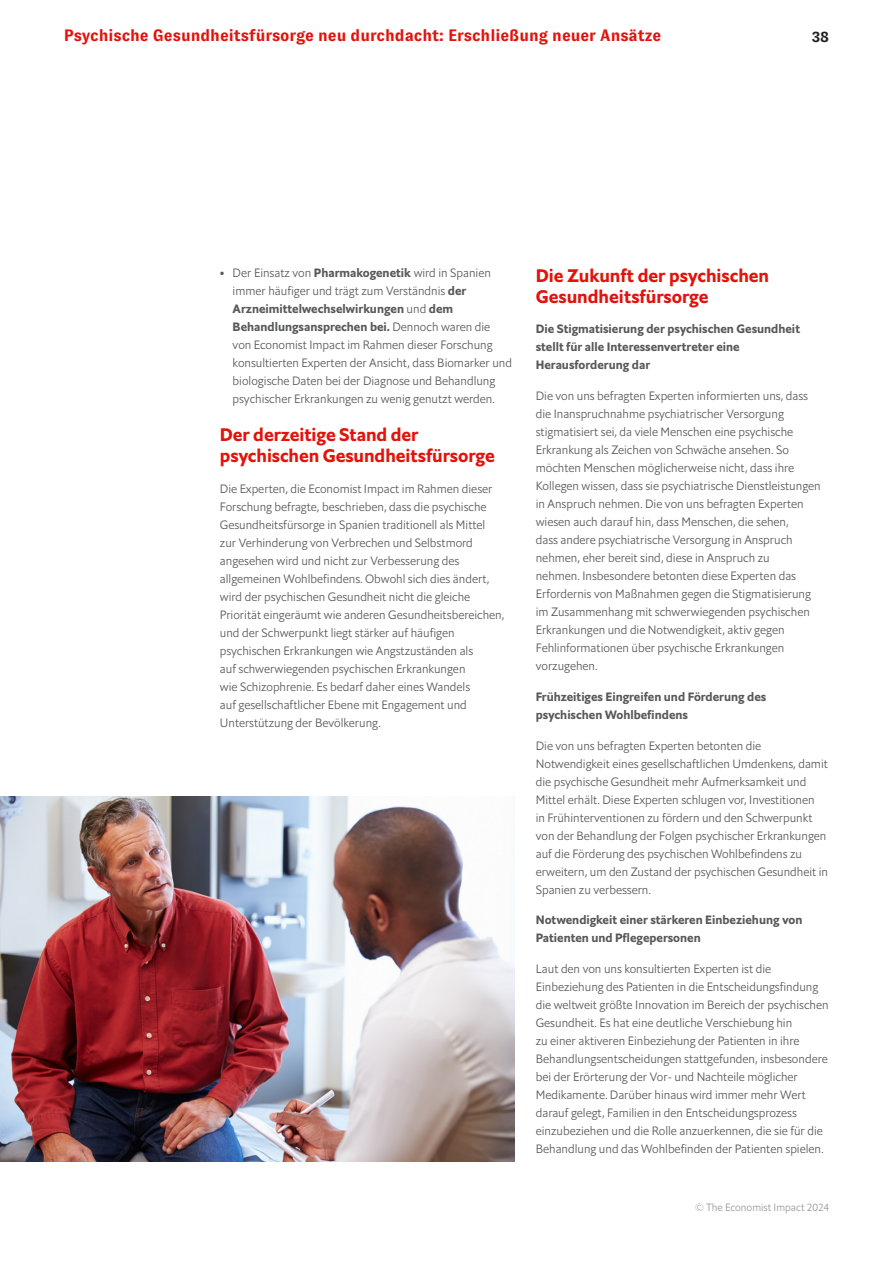
<style>
.page{position:relative;width:893px;height:1263px;background:#fff}
.page>*{position:absolute;margin:0;border:0;box-sizing:border-box;transform-origin:0 0}
._2__Page_subheader{font:18px/21px "Econ Sans Bol";color:#e3120b}
._4__Body_text{font:18px/21px "Econ Sans Bol";color:#e3120b}
.t1{font:700 16.5px "GT Zirkon";color:#e3120b}
.t2{font:700 15px "GT Zirkon";color:#231f20}
._4__Body_text-2{font:12px/18px "Econ Sans Lig";color:#57585a}
._4__Body_text-3{font:12px/18px "Econ Sans Bol";color:#57585a}
.t3{font:10.5px "Econ Sans Lig";color:#939598}
.s1{font-size:14.25px}
.s2{font-family:"Econ Sans Bol"}
</style>
<div class="page">
<img style="left:0;top:797px;width:514px;height:364px">
<h2 class="t1" style="left:64px;top:27px;width:599px">Psychische Gesundheitsfürsorge neu durchdacht: Erschließung neuer Ansätze</h2>
<p class="t2" style="left:812px;top:28px;width:19px">38</p>
<p class="_4__Body_text-2" style="left:233px;top:264px;width:281px;text-indent:-13px"><span class="s1">•</span> Der Einsatz von <span class="s2">Pharmakogenetik</span> wird in Spanien immer häufiger und trägt zum Verständnis <span class="s2">der Arzneimittelwechselwirkungen</span> und <span class="s2">dem Behandlungsansprechen bei.</span> Dennoch waren die<br>von Economist Impact im Rahmen dieser Forschung konsultierten Experten der Ansicht, dass Biomarker und biologische Daten bei der Diagnose und Behandlung psychischer Erkrankungen zu wenig genutzt werden.</p>
<p class="_2__Page_subheader" style="left:220px;top:424px;width:276px">Der derzeitige Stand der psychischen Gesundheitsfürsorge</p>
<p class="_4__Body_text-2" style="left:220px;top:480px;width:286px">Die Experten, die Economist Impact im Rahmen dieser Forschung befragte, beschrieben, dass die psychische Gesundheitsfürsorge in Spanien traditionell als Mittel zur Verhinderung von Verbrechen und Selbstmord angesehen wird und nicht zur Verbesserung des allgemeinen Wohlbefindens. Obwohl sich dies ändert, wird der psychischen Gesundheit nicht die gleiche Priorität eingeräumt wie anderen Gesundheitsbereichen, und der Schwerpunkt liegt stärker auf häufigen psychischen Erkrankungen wie Angstzuständen als<br>auf schwerwiegenden psychischen Erkrankungen<br>wie Schizophrenie. Es bedarf daher eines Wandels<br>auf gesellschaftlicher Ebene mit Engagement und Unterstützung der Bevölkerung.</p>
<p class="_4__Body_text" style="left:536px;top:265px;width:235px">Die Zukunft der psychischen<br>Gesundheitsfürsorge</p>
<p class="_4__Body_text-3" style="left:536px;top:320px;width:266px">Die Stigmatisierung der psychischen Gesundheit stellt für alle Interessenvertreter eine<br>Herausforderung dar</p>
<p class="_4__Body_text-2" style="left:536px;top:387px;width:286px">Die von uns befragten Experten informierten uns, dass die Inanspruchnahme psychiatrischer Versorgung stigmatisiert sei, da viele Menschen eine psychische Erkrankung als Zeichen von Schwäche ansehen. So möchten Menschen möglicherweise nicht, dass ihre Kollegen wissen, dass sie psychiatrische Dienstleistungen in Anspruch nehmen. Die von uns befragten Experten wiesen auch darauf hin, dass Menschen, die sehen,<br>dass andere psychiatrische Versorgung in Anspruch nehmen, eher bereit sind, diese in Anspruch zu<br>nehmen. Insbesondere betonten diese Experten das Erfordernis von Maßnahmen gegen die Stigmatisierung im Zusammenhang mit schwerwiegenden psychischen Erkrankungen und die Notwendigkeit, aktiv gegen Fehlinformationen über psychische Erkrankungen vorzugehen.</p>
<p class="_4__Body_text-3" style="left:536px;top:688px;width:232px">Frühzeitiges Eingreifen und Förderung des psychischen Wohlbefindens</p>
<p class="_4__Body_text-2" style="left:536px;top:736px;width:294px">Die von uns befragten Experten betonten die Notwendigkeit eines gesellschaftlichen Umdenkens, damit die psychische Gesundheit mehr Aufmerksamkeit und Mittel erhält. Diese Experten schlugen vor, Investitionen<br>in Frühinterventionen zu fördern und den Schwerpunkt von der Behandlung der Folgen psychischer Erkrankungen auf die Förderung des psychischen Wohlbefindens zu erweitern, um den Zustand der psychischen Gesundheit in Spanien zu verbessern.</p>
<p class="_4__Body_text-3" style="left:536px;top:911px;width:268px">Notwendigkeit einer stärkeren Einbeziehung von<br>Patienten und Pflegepersonen</p>
<p class="_4__Body_text-2" style="left:536px;top:960px;width:294px">Laut den von uns konsultierten Experten ist die Einbeziehung des Patienten in die Entscheidungsfindung die weltweit größte Innovation im Bereich der psychischen Gesundheit. Es hat eine deutliche Verschiebung hin<br>zu einer aktiveren Einbeziehung der Patienten in ihre Behandlungsentscheidungen stattgefunden, insbesondere bei der Erörterung der Vor- und Nachteile möglicher Medikamente. Darüber hinaus wird immer mehr Wert darauf gelegt, Familien in den Entscheidungsprozess einzubeziehen und die Rolle anzuerkennen, die sie für die Behandlung und das Wohlbefinden der Patienten spielen.</p>
<p class="t3" style="left:695px;top:1201px;width:136px">© The Economist Impact 2024</p>
</div>
